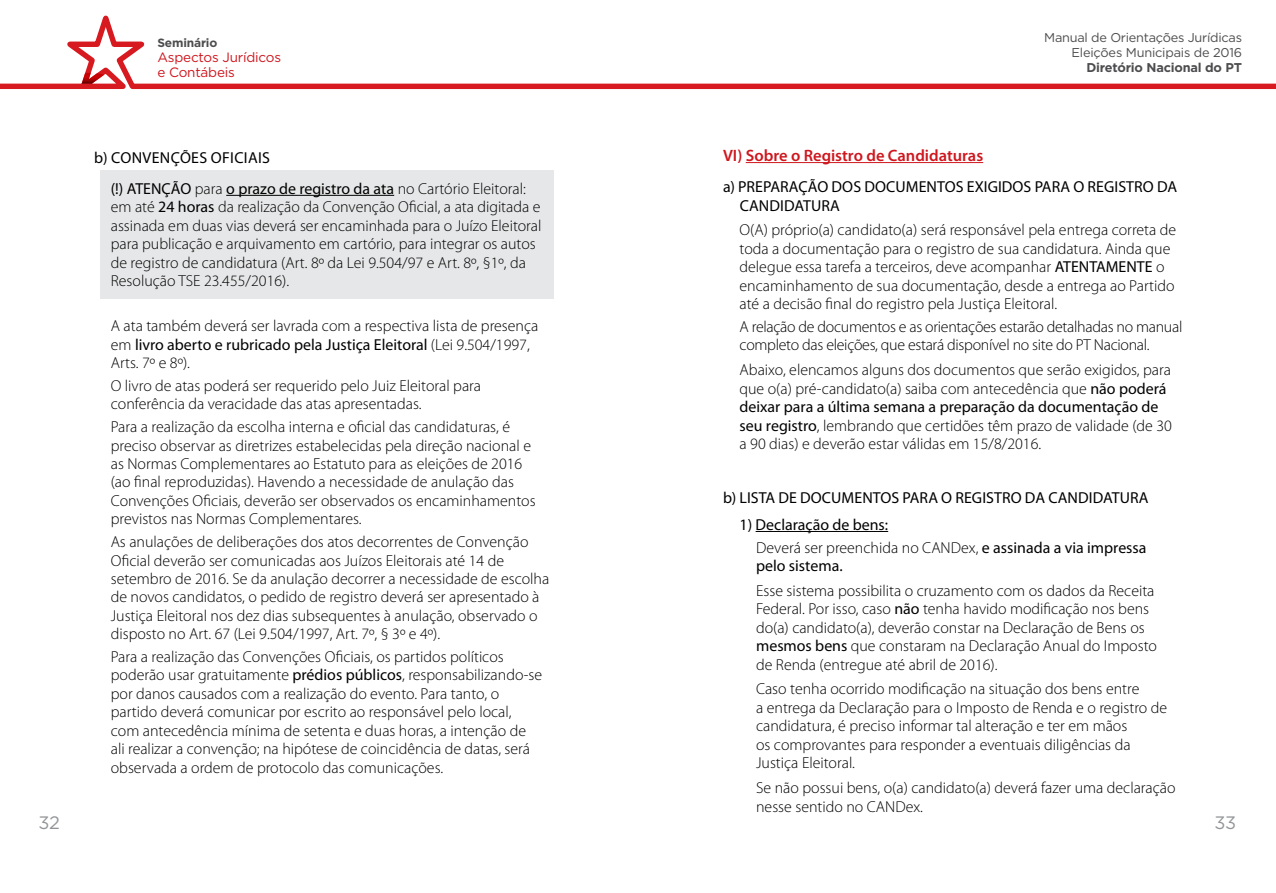
<style>
.page{position:relative;width:1276px;height:893px;background:#fff}
.page>*{position:absolute;margin:0;border:0;box-sizing:border-box;transform-origin:0 0}
.t1{font:18px "Gotham";color:#939598}
.t2{font:600 16.5px "Myriad Pro";color:#ce171e}
.t3{font:300 15.9px/18.5px "Myriad Pro";color:#000}
.t4{font:15.9px/31.2px "Myriad Pro";color:#000}
.t5{font:300 15.9px/18.5px "Myriad Pro";letter-spacing:-.02em;color:#000}
.t6{font:13.5px/15px "Gotham";letter-spacing:-.015em;color:#ce171e}
.t7{font:12.75px/15px "Gotham";letter-spacing:-.02em;color:#4d4d4f;text-align:right}
.t8{font:700 12.75px "Gotham";letter-spacing:-.015em;color:#4d4d4f}
.t9{font:700 12px "Gotham";letter-spacing:-.015em;color:#4d4d4f}
.s1{font-weight:300}
.s2{font-weight:400}
</style>
<div class="page">
<div style="left:100px;top:171px;width:453px;height:128px;background:#e6e7e8"></div>
<svg style="left:0;top:15px;width:1276px;height:74px"></svg>
<svg style="left:82px;top:73px;width:22px;height:11px"></svg>
<hr style="left:226px;top:195px;width:168px;height:1px;background:#000">
<hr style="left:745px;top:162px;width:238px;height:1px;background:#ce171e">
<hr style="left:755px;top:531px;width:133px;height:1px;background:#000">
<p class="t9" style="left:157px;top:35px;width:61px">Seminário</p>
<p class="t6" style="left:157px;top:49px;width:125px">Aspectos Jurídicos e Contábeis</p>
<p class="t7" style="left:1044px;top:30px;width:199px">Manual de Orientações Jurídicas<br>Eleições Municipais de 2016</p>
<p class="t8" style="left:1086px;top:60px;width:157px">Diretório Nacional do PT</p>
<p class="t4" style="left:111px;top:141px;width:417px;text-indent:60px">ções Oficiais<br>(!) ATENÇÃO <span class="s1">para</span> o prazo de registro da ata <span class="s1">no Cartório Eleitoral:</span></p>
<p class="t3" style="left:111px;top:198px;width:432px">em até <span class="s2">24 horas</span> da realização da Convenção Oficial, a ata digitada e assinada em duas vias deverá ser encaminhada para o Juízo Eleitoral para publicação e arquivamento em cartório, para integrar os autos de registro de candidatura (Art. 8º da Lei 9.504/97 e Art. 8º, §1º, da Resolução TSE 23.455/2016).</p>
<p class="t3" style="left:111px;top:317px;width:429px">A ata também deverá ser lavrada com a respectiva lista de presença em <span class="s2">livro aberto e rubricado pela Justiça Eleitoral</span> (Lei 9.504/1997,<br>Arts. 7º e 8º).</p>
<p class="t3" style="left:111px;top:377px;width:372px">O livro de atas poderá ser requerido pelo Juiz Eleitoral para conferência da veracidade das atas apresentadas.</p>
<p class="t3" style="left:111px;top:418px;width:426px">Para a realização da escolha interna e oficial das candidaturas, é preciso observar as diretrizes estabelecidas pela direção nacional e as Normas Complementares ao Estatuto para as eleições de 2016 (ao final reproduzidas). Havendo a necessidade de anulação das Convenções Oficiais, deverão ser observados os encaminhamentos previstos nas Normas Complementares.</p>
<p class="t3" style="left:111px;top:533px;width:440px">As anulações de deliberações dos atos decorrentes de Convenção Oficial deverão ser comunicadas aos Juízos Eleitorais até 14 de setembro de 2016. Se da anulação decorrer a necessidade de escolha de novos candidatos, o pedido de registro deverá ser apresentado à Justiça Eleitoral nos dez dias subsequentes à anulação, observado o disposto no Art. 67 (Lei 9.504/1997, Art. 7º, § 3º e 4º).</p>
<p class="t3" style="left:111px;top:648px;width:433px">Para a realização das Convenções Oficiais, os partidos políticos poderão usar gratuitamente <span class="s2">prédios públicos</span>, responsabilizando-se por danos causados com a realização do evento. Para tanto, o partido deverá comunicar por escrito ao responsável pelo local, com antecedência mínima de setenta e duas horas, a intenção de ali realizar a convenção; na hipótese de coincidência de datas, será observada a ordem de protocolo das comunicações.</p>
<p class="t4" style="left:94px;top:141px;width:37px">b) Conven</p>
<p class="t2" style="left:723px;top:145px;width:262px">VI) Sobre o Registro de Candidaturas</p>
<p class="t4" style="left:723px;top:171px;width:33px">a) Prepara</p>
<p class="t4" style="left:798px;top:171px;width:44px">ção dos</p>
<p class="t4" style="left:864px;top:171px;width:11px">documentos</p>
<p class="t4" style="left:966px;top:171px;width:41px">exigidos</p>
<p class="t4" style="left:1034px;top:171px;width:10px">para</p>
<p class="t4" style="left:1073px;top:171px;width:50px">oregistro</p>
<p class="t4" style="left:1157px;top:171px;width:11px">da</p>
<p class="t4" style="left:740px;top:189px;width:11px">candidatura</p>
<p class="t3" style="left:739px;top:221px;width:438px">O(A) próprio(a) candidato(a) será responsável pela entrega correta de toda a documentação para o registro de sua candidatura. Ainda que delegue essa tarefa a terceiros, deve acompanhar <span class="s2">ATENTAMENTE</span> o encaminhamento de sua documentação, desde a entrega ao Partido até a decisão final do registro pela Justiça Eleitoral.</p>
<p class="t5" style="left:739px;top:318px;width:444px">A relação de documentos e as orientações estarão detalhadas no manual completo das eleições, que estará disponível no site do PT Nacional.</p>
<p class="t3" style="left:739px;top:361px;width:434px">Abaixo, elencamos alguns dos documentos que serão exigidos, para que o(a) pré-candidato(a) saiba com antecedência que <span class="s2">não poderá deixar para a última semana a preparação da documentação de seu registro</span>, lembrando que certidões têm prazo de validade (de 30 a 90 dias) e deverão estar válidas em 15/8/2016.</p>
<p class="t4" style="left:723px;top:482px;width:32px">b) Lista</p>
<p class="t4" style="left:778px;top:482px;width:33px">de documentos</p>
<p class="t4" style="left:902px;top:482px;width:10px">para</p>
<p class="t4" style="left:941px;top:482px;width:50px">oregistro</p>
<p class="t4" style="left:1025px;top:482px;width:34px">da candidatura</p>
<p class="t4" style="left:756px;top:513px;width:392px;line-height:22.6px;text-indent:-17px">1) Declaração de bens:<br><span class="s1">Deverá ser preenchida no CANDex,</span> e assinada a via impressa</p>
<p class="t4" style="left:756px;top:550px;width:88px">pelo sistema.</p>
<p class="t3" style="left:756px;top:582px;width:402px">Esse sistema possibilita o cruzamento com os dados da Receita Federal. Por isso, caso <span class="s2">não</span> tenha havido modificação nos bens do(a) candidato(a), deverão constar na Declaração de Bens os <span class="s2">mesmos bens</span> que constaram na Declaração Anual do Imposto de Renda (entregue até abril de 2016).</p>
<p class="t3" style="left:756px;top:680px;width:412px">Caso tenha ocorrido modificação na situação dos bens entre<br>a entrega da Declaração para o Imposto de Renda e o registro de candidatura, é preciso informar tal alteração e ter em mãos<br>os comprovantes para responder a eventuais diligências da Justiça Eleitoral.</p>
<p class="t3" style="left:756px;top:779px;width:421px">Se não possui bens, o(a) candidato(a) deverá fazer uma declaração nesse sentido no CANDex.</p>
<p class="t1" style="left:38px;top:812px;width:23px">32</p>
<p class="t1" style="left:1214px;top:812px;width:23px">33</p>
</div>
